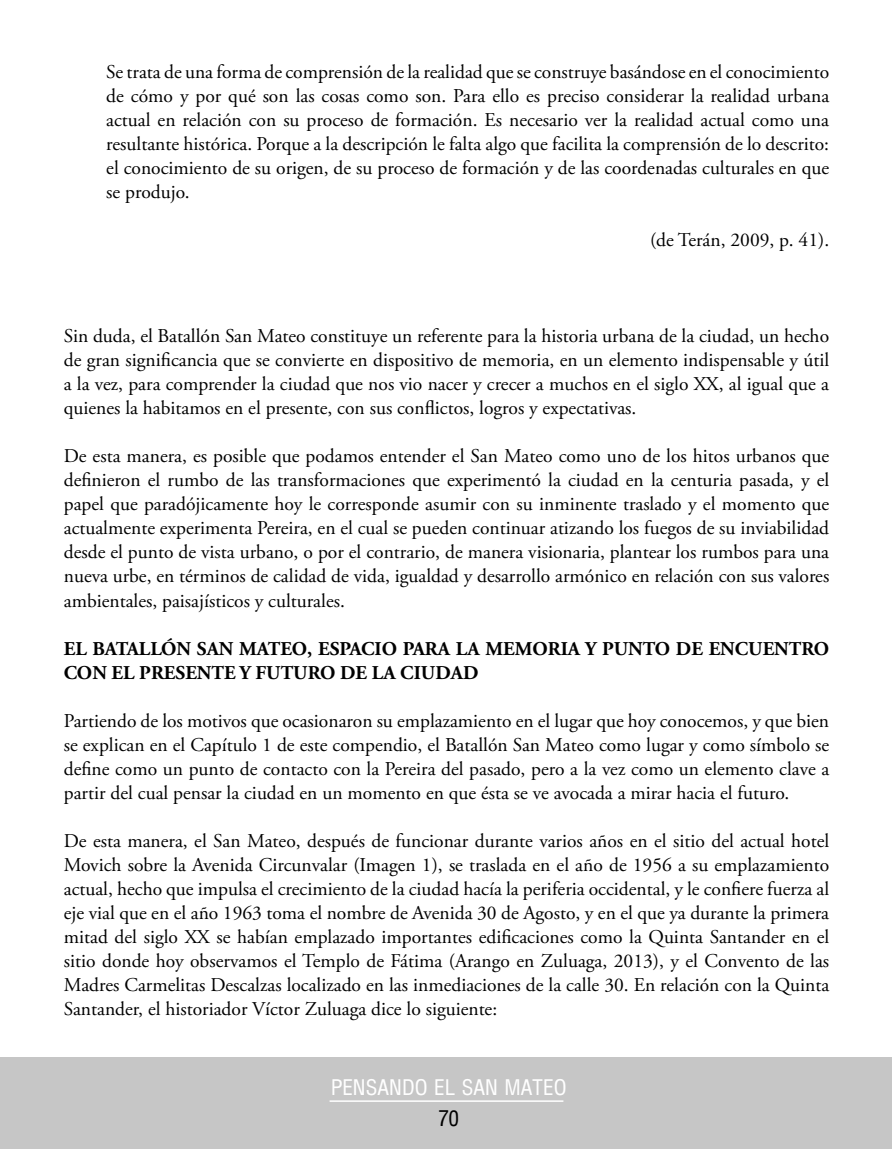
<style>
.page{position:relative;width:893px;height:1149px;background:#fff}
.page>*{position:absolute;margin:0;border:0;box-sizing:border-box;transform-origin:0 0}
.t1{font:21px "Arena Condensed";color:#fff}
.t2{font:21px "Arena Condensed";color:#000}
.t3{font:19.5px/24px "Adobe Garamond Pro";color:#000;text-align:justify}
.t4{font:700 19.5px/24px "Adobe Garamond Pro";color:#000}
</style>
<div class="page">
<div style="left:1px;top:1056px;width:891px;height:91px;background:#c6c6c6"></div>
<hr style="left:330px;top:1099px;width:233px;height:2px;background:#fff">
<p class="t3" style="left:106px;top:60px;width:724px">Se trata de una forma de comprensión de la realidad que se construye basándose en el conocimiento de cómo y por qué son las cosas como son. Para ello es preciso considerar la realidad urbana actual en relación con su proceso de formación. Es necesario ver la realidad actual como una resultante histórica. Porque a la descripción le falta algo que facilita la comprensión de lo descrito: el conocimiento de su origen, de su proceso de formación y de las coordenadas culturales en que se produjo.</p>
<p class="t3" style="left:650px;top:228px;width:181px">(de Terán, 2009, p. 41).</p>
<p class="t3" style="left:64px;top:324px;width:767px">Sin duda, el Batallón San Mateo constituye un referente para la historia urbana de la ciudad, un hecho de gran significancia que se convierte en dispositivo de memoria, en un elemento indispensable y útil a la vez, para comprender la ciudad que nos vio nacer y crecer a muchos en el siglo XX, al igual que a quienes la habitamos en el presente, con sus conflictos, logros y expectativas.</p>
<p class="t3" style="left:64px;top:444px;width:767px">De esta manera, es posible que podamos entender el San Mateo como uno de los hitos urbanos que definieron el rumbo de las transformaciones que experimentó la ciudad en la centuria pasada, y el papel que paradójicamente hoy le corresponde asumir con su inminente traslado y el momento que actualmente experimenta Pereira, en el cual se pueden continuar atizando los fuegos de su inviabilidad desde el punto de vista urbano, o por el contrario, de manera visionaria, plantear los rumbos para una nueva urbe, en términos de calidad de vida, igualdad y desarrollo armónico en relación con sus valores ambientales, paisajísticos y culturales.</p>
<p class="t4" style="left:64px;top:636px;width:767px">EL BATALLÓN SAN MATEO, ESPACIO PARA LA MEMORIA Y PUNTO DE ENCUENTRO<br>CON EL PRESENTE Y FUTURO DE LA CIUDAD</p>
<p class="t3" style="left:64px;top:709px;width:767px">Partiendo de los motivos que ocasionaron su emplazamiento en el lugar que hoy conocemos, y que bien se explican en el Capítulo 1 de este compendio, el Batallón San Mateo como lugar y como símbolo se define como un punto de contacto con la Pereira del pasado, pero a la vez como un elemento clave a partir del cual pensar la ciudad en un momento en que ésta se ve avocada a mirar hacia el futuro.</p>
<p class="t3" style="left:64px;top:829px;width:767px">De esta manera, el San Mateo, después de funcionar durante varios años en el sitio del actual hotel Movich sobre la Avenida Circunvalar (Imagen 1), se traslada en el año de 1956 a su emplazamiento actual, hecho que impulsa el crecimiento de la ciudad hacía la periferia occidental, y le confiere fuerza al eje vial que en el año 1963 toma el nombre de Avenida 30 de Agosto, y en el que ya durante la primera mitad del siglo XX se habían emplazado importantes edificaciones como la Quinta Santander en el sitio donde hoy observamos el Templo de Fátima (Arango en Zuluaga, 2013), y el Convento de las Madres Carmelitas Descalzas localizado en las inmediaciones de la calle 30. En relación con la Quinta Santander, el historiador Víctor Zuluaga dice lo siguiente:</p>
<p class="t1" style="left:331px;top:1074px;width:237px">PENSANDO EL SAN MATEO</p>
<p class="t2" style="left:438px;top:1105px;width:23px">70</p>
</div>
